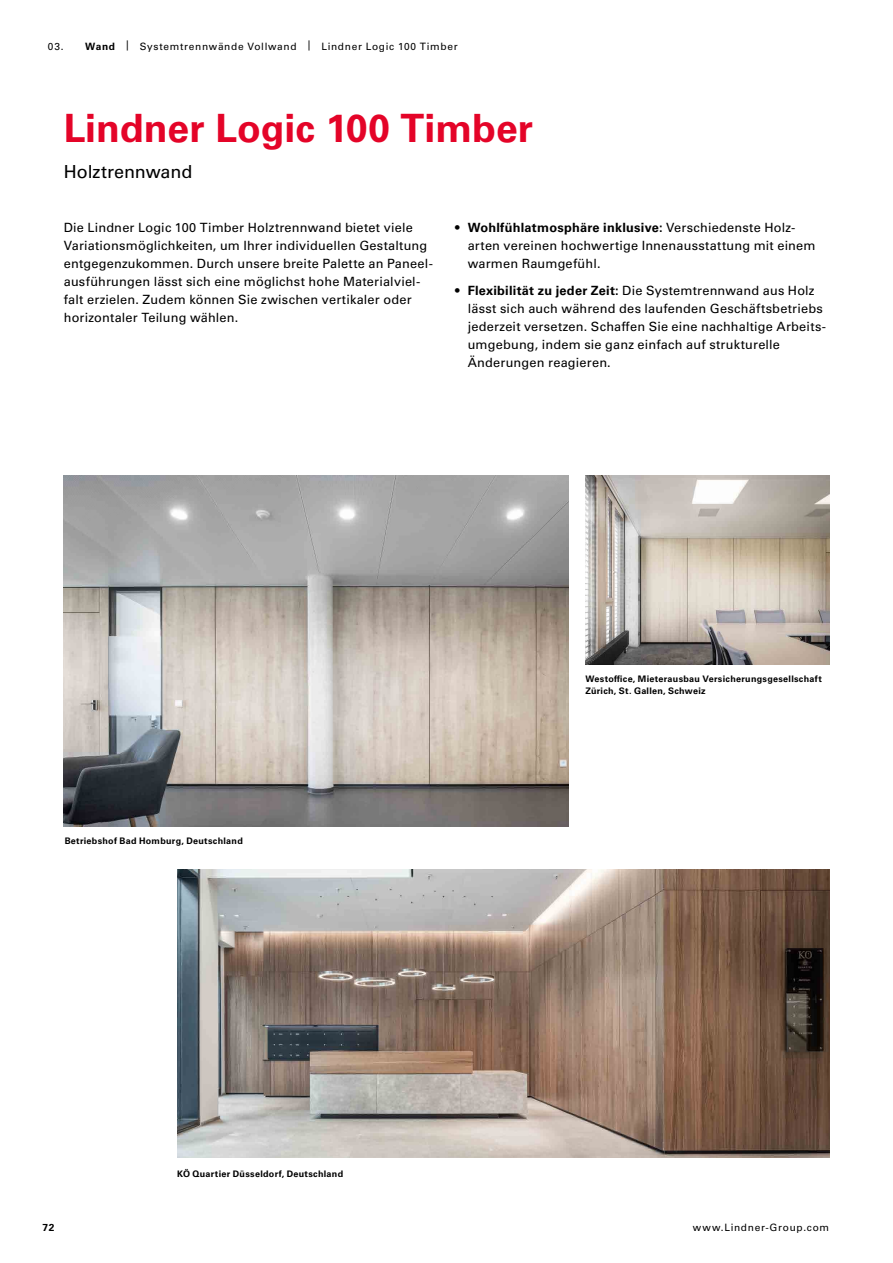
<style>
.page{position:relative;width:893px;height:1263px;background:#fff}
.page>*{position:absolute;margin:0;border:0;box-sizing:border-box;transform-origin:0 0}
.t1{font:700 39px "Univers LT Pro 65";color:#e40428}
.t2{font:18px "Univers LT Pro 55 Roman";letter-spacing:-.005em;color:#000}
.t3{font:12.75px/18px "Univers LT Pro 55 Roman";letter-spacing:.015em;color:#000}
.t4{font:700 12.75px "Univers LT Pro 65";letter-spacing:.02em;color:#000}
.t5{font:10.2px "Univers LT Pro 55 Roman";letter-spacing:.07em;color:#000}
.t6{font:700 10.2px "Univers LT Pro 65";color:#000}
.t7{font:700 9px/12px "Univers LT Pro 65";letter-spacing:.03em;color:#000}
.s1{font-family:"Univers LT Pro 65";font-weight:700}
.s2{font-family:"Univers LT Pro 55 Roman";font-weight:400}
</style>
<div class="page">
<img style="left:177px;top:869px;width:652px;height:289px">
<img style="left:64px;top:475px;width:504px;height:351px">
<img style="left:585px;top:475px;width:244px;height:189px">
<p class="t5" style="left:48px;top:39px;width:411px">03. <span class="s1">Wand</span> | Systemtrennwände Vollwand | Lindner Logic 100 Timber</p>
<h1 class="t1" style="left:64px;top:101px;width:471px">Lindner Logic 100 Timber</h1>
<h2 class="t2" style="left:64px;top:159px;width:130px">Holztrennwand</h2>
<p class="t3" style="left:64px;top:218px;width:371px">Die Lindner Logic 100 Timber Holztrennwand bietet viele Variationsmöglichkeiten, um Ihrer individuellen Gestaltung entgegenzukommen. Durch unsere breite Palette an Paneel&shy;ausführungen lässt sich eine möglichst hohe Materialviel&shy;falt erzielen. Zudem können Sie zwischen vertikaler oder horizontaler Teilung wählen.</p>
<p class="t4" style="left:455px;top:219px;width:342px"><span class="s2">•</span> Wohlfühlatmosphäre inklusive: <span class="s2">Verschiedenste Holz-</span></p>
<p class="t3" style="left:468px;top:236px;width:349px">arten vereinen hochwertige Innenausstattung mit einem warmen Raumgefühl.</p>
<p class="t3" style="left:468px;top:281px;width:360px;text-indent:-13px">• <span class="s1">Flexibilität zu jeder Zeit:</span> Die Systemtrennwand aus Holz lässt sich auch während des laufenden Geschäftsbetriebs jederzeit versetzen. Schaffen Sie eine nachhaltige Arbeits&shy;umgebung, indem sie ganz einfach auf strukturelle Änderungen reagieren.</p>
<p class="t7" style="left:65px;top:835px;width:180px">Betriebshof Bad Homburg, Deutschland</p>
<p class="t7" style="left:585px;top:673px;width:238px">Westoffice, Mieterausbau Versicherungsgesellschaft<br>Zürich, St. Gallen, Schweiz</p>
<p class="t7" style="left:177px;top:1168px;width:167px">KÖ Quartier Düsseldorf, Deutschland</p>
<p class="t6" style="left:43px;top:1221px;width:13px">72</p>
<p class="t5" style="left:693px;top:1221px;width:138px">www.Lindner-Group.com</p>
</div>
